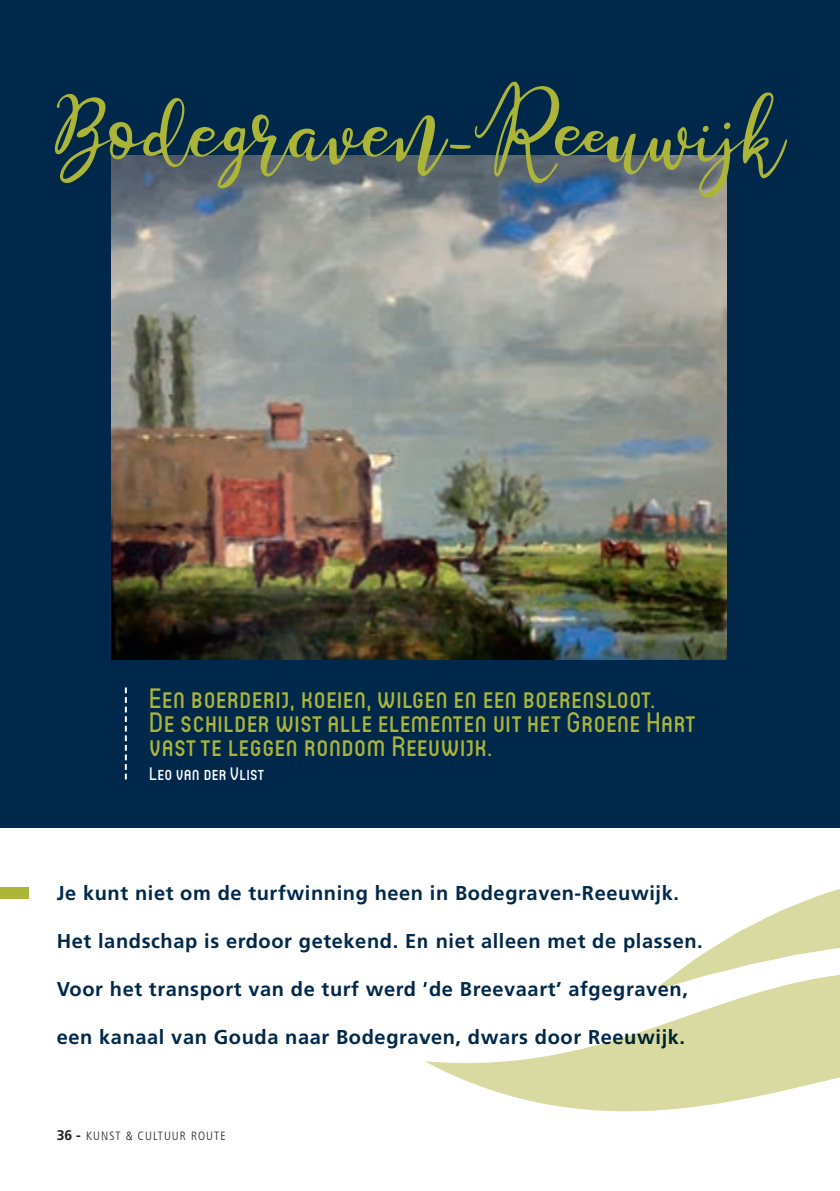
<style>
.page{position:relative;width:840px;height:1191px;background:#fff}
.page>*{position:absolute;margin:0;border:0;box-sizing:border-box;transform-origin:0 0}
.t1{font:118px "Stella Wilson";letter-spacing:.01em;color:#acb538}
.t2{font:500 28px/24px "Circula";letter-spacing:.05em;color:#acb538}
.t3{font:700 20px "Frutiger LT";letter-spacing:.03em;color:#00284a}
.t4{font:500 18px "Circula";letter-spacing:.05em;color:#fff}
.t5{font:300 condensed 12px "Frutiger LT";letter-spacing:.09em;color:#231f20}
.s1{font-weight:700;font-stretch:normal;font-size:14px}
</style>
<div class="page">
<div style="left:0;top:0;width:839px;height:827px;background:#00284a"></div>
<div style="left:0;top:887px;width:28px;height:11px;background:#acb538"></div>
<img style="left:111px;top:155px;width:615px;height:504px">
<svg style="left:125px;top:687px;width:2px;height:92px"></svg>
<hr style="left:839px;top:779px;width:1px;height:412px;background:#b3bb49">
<svg style="left:679px;top:889px;width:160px;height:82px"></svg>
<svg style="left:425px;top:971px;width:414px;height:141px"></svg>
<h1 class="t1" style="left:55px;top:50px;width:731px">Bodegraven-Reeuwijk</h1>
<h2 class="t2" style="left:149px;top:685px;width:547px">Een boerderij, koeien, wilgen en een boerensloot.<br>De schilder wist alle elementen uit het Groene Hart vast te leggen rondom Reeuwijk.</h2>
<p class="t4" style="left:149px;top:762px;width:116px">Leo van der Vlist</p>
<p class="t3" style="left:57px;top:881px;width:623px">Je kunt niet om de turfwinning heen in Bodegraven-Reeuwijk.</p>
<p class="t3" style="left:57px;top:929px;width:647px">Het landschap is erdoor getekend. En niet alleen met de plassen.</p>
<p class="t3" style="left:57px;top:977px;width:632px">Voor het transport van de turf werd ‘de Breevaart’ afgegraven,</p>
<p class="t3" style="left:57px;top:1025px;width:629px">een kanaal van Gouda naar Bodegraven, dwars door Reeuwijk.</p>
<p class="t5" style="left:57px;top:1128px;width:170px"><span class="s1">36 -</span> KUNST &amp; CULTUUR ROUTE</p>
</div>
